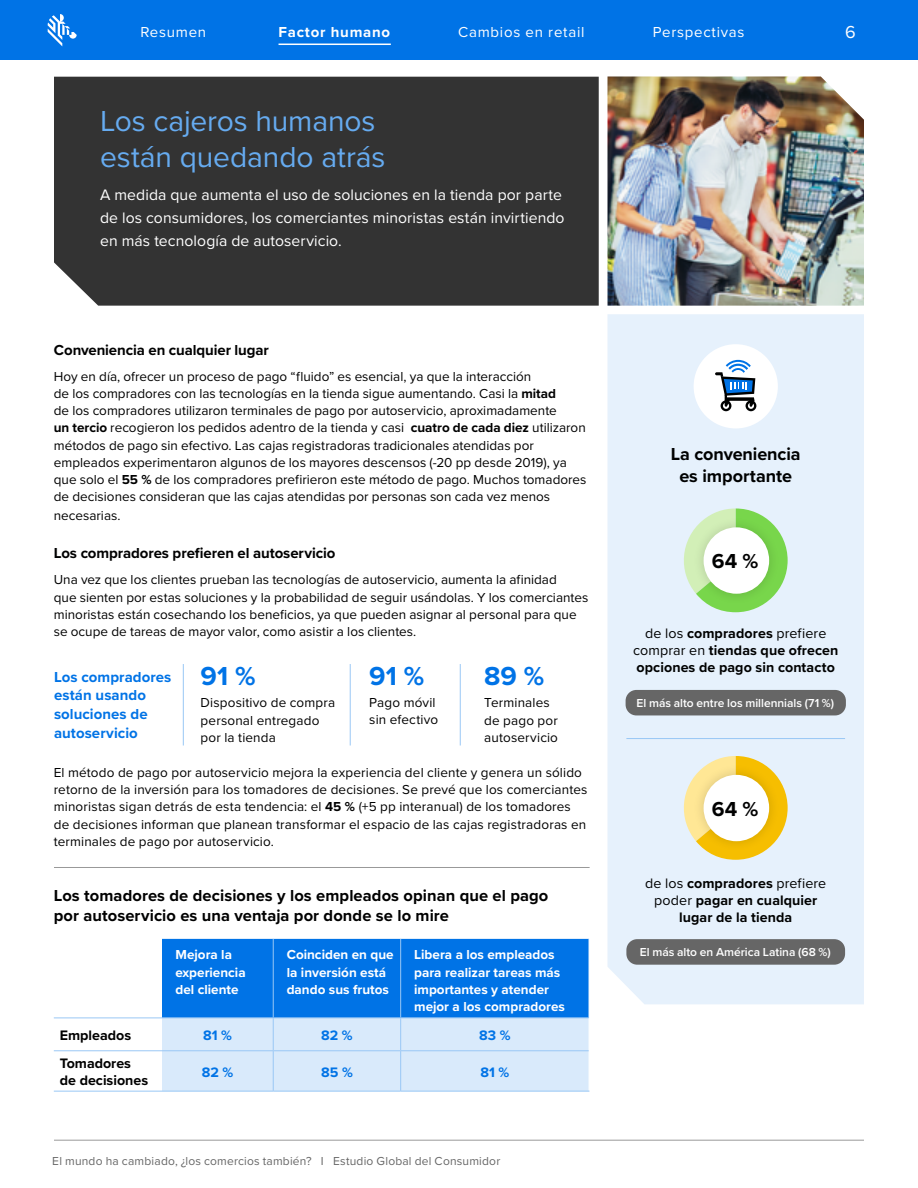
<style>
.page{position:relative;width:918px;height:1188px;background:#fff}
.page>*{position:absolute;margin:0;border:0;box-sizing:border-box;transform-origin:0 0}
.t1{font:30px/36px "Proxima Nova";letter-spacing:-.005em;color:#66abf0}
.t2{font:700 27px "Proxima Nova";color:#0073e6}
.t3{font:700 21px "Proxima Nova";color:#000101}
.t4{font:700 18px/21.6px "Proxima Nova";letter-spacing:-.005em;color:#000101;text-align:center}
.t5{font:18px "Proxima Nova";color:#fff}
.t6{font:700 16.5px/19.8px "Proxima Nova";letter-spacing:.005em;color:#000101}
.t7{font:15.75px/22.5px "Proxima Nova";letter-spacing:.005em;color:#fff}
.t8{font:700 15px "Proxima Nova";letter-spacing:-.005em;color:#000101}
.t9{font:700 15px/18.8px "Proxima Nova";letter-spacing:.005em;color:#0073e6;text-align:justify}
.t10{font:15px "Proxima Nova";letter-spacing:.05em;color:#fff}
.t11{font:700 15px "Proxima Nova";letter-spacing:.05em;color:#fff}
.t12{font:700 14.25px/17.1px "Proxima Nova";letter-spacing:.005em;color:#000101;text-align:center}
.t13{font:700 14.25px/17.1px "Proxima Nova";color:#000}
.t14{font:700 14.25px "Proxima Nova";color:#0073e6}
.t15{font:13.5px/17.2px "Proxima Nova";letter-spacing:.005em;color:#000101}
.t16{font:700 13.5px/17.2px "Proxima Nova";color:#fff}
.t17{font:13.5px/17.2px "Proxima Nova";letter-spacing:.01em;color:#000}
.t18{font:12px "Proxima Nova";letter-spacing:.015em;color:#666}
.t19{font:600 12px "Proxima Nova";color:#fff}
.s1{font-weight:700}
.s2{font-weight:400}
</style>
<div class="page">
<hr style="left:54px;top:1140px;width:810px;height:1px;background:#999">
<svg style="left:162px;top:939px;width:427px;height:152px;background:#67abef"></svg>
<hr style="left:54px;top:1091px;width:108px;height:1px;background:#99c7f5">
<hr style="left:162px;top:1091px;width:111px;height:1px;background:#99c7f5">
<hr style="left:273px;top:1091px;width:128px;height:1px;background:#99c7f5">
<hr style="left:401px;top:1091px;width:188px;height:1px;background:#99c7f5">
<hr style="left:54px;top:1050px;width:108px;height:1px;background:#99c7f5">
<hr style="left:162px;top:1050px;width:111px;height:1px;background:#99c7f5">
<hr style="left:273px;top:1050px;width:128px;height:1px;background:#99c7f5">
<hr style="left:401px;top:1050px;width:188px;height:1px;background:#99c7f5">
<hr style="left:54px;top:1018px;width:108px;height:1px;background:#99c7f5">
<hr style="left:162px;top:1018px;width:111px;height:1px;background:#99c7f5">
<hr style="left:273px;top:1018px;width:128px;height:1px;background:#99c7f5">
<hr style="left:401px;top:1018px;width:188px;height:1px;background:#99c7f5">
<hr style="left:273px;top:939px;width:1px;height:79px;background:#99c7f5">
<hr style="left:273px;top:1018px;width:1px;height:32px;background:#99c7f5">
<hr style="left:273px;top:1051px;width:1px;height:40px;background:#99c7f5">
<hr style="left:400px;top:939px;width:1px;height:79px;background:#99c7f5">
<hr style="left:400px;top:1018px;width:1px;height:32px;background:#99c7f5">
<hr style="left:400px;top:1051px;width:1px;height:40px;background:#99c7f5">
<div style="left:54px;top:77px;width:545px;height:229px;background:#333"></div>
<img style="left:608px;top:76px;width:256px;height:230px">
<div style="left:608px;top:314px;width:256px;height:690px;background:#e6f1fc"></div>
<div style="left:694px;top:344px;width:84px;height:84px;background:#fff;border-radius:50%"></div>
<svg style="left:678px;top:756px;width:110px;height:104px;background:#ece6c0"></svg>
<div style="left:693px;top:764px;width:87px;height:89px;background:#000;opacity:.15"></div>
<div style="left:704px;top:775px;width:65px;height:66px;background:#fff;border-radius:50%"></div>
<svg style="left:678px;top:508px;width:110px;height:104px;background:#ceebd1"></svg>
<div style="left:693px;top:517px;width:87px;height:88px;background:#000;opacity:.15"></div>
<div style="left:704px;top:527px;width:65px;height:67px;background:#fff;border-radius:50%"></div>
<div style="left:626px;top:690px;width:220px;height:25px;background:#666;border-radius:11px"></div>
<div style="left:626px;top:939px;width:219px;height:26px;background:#666;border-radius:11px"></div>
<svg style="left:715px;top:360px;width:41px;height:51px"></svg>
<hr style="left:626px;top:738px;width:219px;height:1px;background:#99c7f5">
<hr style="left:350px;top:664px;width:1px;height:82px;background:#99c7f5">
<hr style="left:183px;top:664px;width:1px;height:82px;background:#99c7f5">
<hr style="left:460px;top:664px;width:1px;height:82px;background:#99c7f5">
<hr style="left:54px;top:867px;width:536px;height:1px;background:#999">
<div style="left:0;top:0;width:918px;height:60px;background:#0073e6"></div>
<svg style="left:48px;top:14px;width:29px;height:32px"></svg>
<hr style="left:279px;top:44px;width:112px;height:1px;background:#fff">
<p class="t10" style="left:141px;top:21px;width:67px">Resumen</p>
<p class="t11" style="left:278px;top:21px;width:113px">Factor humano</p>
<p class="t10" style="left:458px;top:21px;width:128px">Cambios en retail</p>
<p class="t10" style="left:653px;top:21px;width:93px">Perspectivas</p>
<h3 class="t5" style="left:845px;top:19px;width:12px">6</h3>
<h1 class="t1" style="left:100px;top:102px;width:287px">Los cajeros humanos están quedando atrás</h1>
<p class="t7" style="left:100px;top:183px;width:466px">A medida que aumenta el uso de soluciones en la tienda por parte de los consumidores, los comerciantes minoristas están invirtiendo en más tecnología de autoservicio.</p>
<p class="t8" style="left:54px;top:339px;width:217px">Conveniencia en cualquier lugar</p>
<p class="t15" style="left:54px;top:367px;width:534px">Hoy en día, ofrecer un proceso de pago “fluido” es esencial, ya que la interacción<br>de los compradores con las tecnologías en la tienda sigue aumentando. Casi la <span class="s1">mitad<br></span>de los compradores utilizaron terminales de pago por autoservicio, aproximadamente<br><span class="s1">un tercio</span> recogieron los pedidos adentro de la tienda y casi <span class="s1">cuatro de cada diez</span> utilizaron métodos de pago sin efectivo. Las cajas registradoras tradicionales atendidas por empleados experimentaron algunos de los mayores descensos (-20 pp desde 2019), ya que solo el <span class="s1">55 %</span> de los compradores prefirieron este método de pago. Muchos tomadores de decisiones consideran que las cajas atendidas por personas son cada vez menos</p>
<p class="t15" style="left:54px;top:506px;width:68px">necesarias.</p>
<p class="t8" style="left:54px;top:542px;width:283px">Los compradores prefieren el autoservicio</p>
<p class="t15" style="left:54px;top:571px;width:536px">Una vez que los clientes prueban las tecnologías de autoservicio, aumenta la afinidad<br>que sienten por estas soluciones y la probabilidad de seguir usándolas. Y los comerciantes minoristas están cosechando los beneficios, ya que pueden asignar al personal para que se ocupe de tareas de mayor valor, como asistir a los clientes.</p>
<p class="t9" style="left:54px;top:667px;width:119px">Los compradores</p>
<h2 class="t2" style="left:484px;top:656px;width:62px">89 %</h2>
<p class="t9" style="left:54px;top:686px;width:95px">están usando soluciones de autoservicio</p>
<h2 class="t2" style="left:201px;top:656px;width:56px">91 %</h2>
<h2 class="t2" style="left:369px;top:656px;width:56px">91 %</h2>
<p class="t17" style="left:369px;top:694px;width:70px;line-height:16.2px">Pago móvil sin efectivo</p>
<p class="t17" style="left:484px;top:694px;width:75px">Terminales de pago por autoservicio</p>
<p class="t17" style="left:201px;top:694px;width:136px">Dispositivo de compra personal entregado por la tienda</p>
<p class="t15" style="left:54px;top:763px;width:535px">El método de pago por autoservicio mejora la experiencia del cliente y genera un sólido retorno de la inversión para los tomadores de decisiones. Se prevé que los comerciantes minoristas sigan detrás de esta tendencia: el <span class="s1">45 %</span> (+5 pp interanual) de los tomadores de decisiones informan que planean transformar el espacio de las cajas registradoras en terminales de pago por autoservicio.</p>
<p class="t6" style="left:54px;top:886px;width:496px">Los tomadores de decisiones y los empleados opinan que el pago por autoservicio es una ventaja por donde se lo mire</p>
<p class="t16" style="left:176px;top:946px;width:72px">Mejora la experiencia del cliente</p>
<p class="t16" style="left:287px;top:946px;width:108px">Coinciden en que la inversión está dando sus frutos</p>
<p class="t16" style="left:414px;top:946px;width:152px">Libera a los empleados para realizar tareas más importantes y atender mejor a los compradores</p>
<p class="t13" style="left:60px;top:1026px;width:73px">Empleados</p>
<p class="t14" style="left:203px;top:1025px;width:30px">81 %</p>
<p class="t14" style="left:321px;top:1025px;width:33px">82 %</p>
<p class="t14" style="left:479px;top:1025px;width:33px">83 %</p>
<p class="t13" style="left:60px;top:1054px;width:90px">Tomadores de decisiones</p>
<p class="t14" style="left:202px;top:1061px;width:33px">82 %</p>
<p class="t14" style="left:321px;top:1061px;width:33px">85 %</p>
<p class="t14" style="left:480px;top:1061px;width:30px">81 %</p>
<p class="t18" style="left:52px;top:1152px;width:450px">El mundo ha cambiado, ¿los comercios también? I Estudio Global del Consumidor</p>
<h3 class="t4" style="left:671px;top:443px;width:131px">La conveniencia es importante</h3>
<h3 class="t3" style="left:712px;top:545px;width:48px">64 %</h3>
<p class="t12" style="left:633px;top:624px;width:207px"><span class="s2">de los</span> compradores <span class="s2">prefiere comprar en</span> tiendas que ofrecen opciones de pago sin contacto</p>
<p class="t19" style="left:636px;top:694px;width:199px">El más alto entre los millennials (71 %)</p>
<h3 class="t3" style="left:712px;top:793px;width:48px">64 %</h3>
<p class="t12" style="left:645px;top:874px;width:183px"><span class="s2">de los</span> compradores <span class="s2">prefiere poder</span> pagar en cualquier lugar de la tienda</p>
<p class="t19" style="left:640px;top:943px;width:192px">El más alto en América Latina (68 %)</p>
</div>
